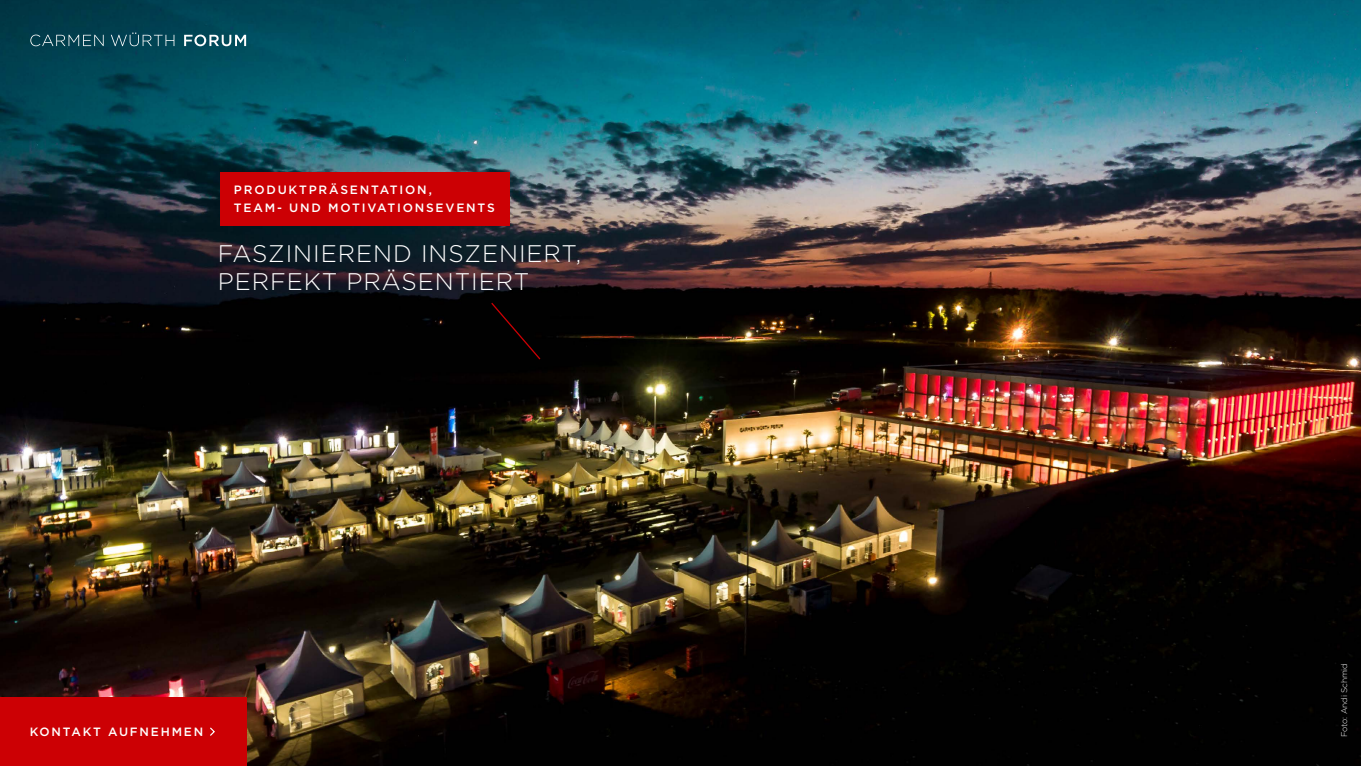
<style>
.page{position:relative;width:1361px;height:766px;background:#fff}
.page>*{position:absolute;margin:0;border:0;box-sizing:border-box;transform-origin:0 0}
.t1{font:300 24px/28.8px "Gotham";letter-spacing:.04em;color:#fff}
.t2{font:500 12px/18px "Gotham";letter-spacing:.15em;color:#fff}
.t3{font:300 8.25px "Gotham";letter-spacing:-.01em;color:#fff}
</style>
<div class="page">
<img style="left:0;top:0;width:1361px;height:765px">
<div style="left:0;top:697px;width:247px;height:68px;background:#cc0004"></div>
<svg style="left:210px;top:727px;width:5px;height:9px"></svg>
<svg style="left:30px;top:35px;width:74px;height:11px"></svg>
<svg style="left:111px;top:33px;width:63px;height:13px"></svg>
<svg style="left:184px;top:35px;width:62px;height:11px"></svg>
<div style="left:220px;top:172px;width:290px;height:53px;background:#cc0004"></div>
<div style="left:490px;top:301px;width:52px;height:60px;background:#010101"></div>
<p class="t2" style="left:234px;top:181px;width:262px">PRODUKTPRÄSENTATION,<br>TEAM- UND MOTIVATIONSEVENTS</p>
<h1 class="t1" style="left:218px;top:238px;width:365px">FASZINIEREND INSZENIERT,<br>PERFEKT PRÄSENTIERT</h1>
<p class="t2" style="left:30px;top:722px;width:175px">KONTAKT AUFNEHMEN</p>
<p class="t3" style="left:1339px;top:737px;width:76px;rotate:-90deg">Foto: Andi Schmid</p>
</div>
